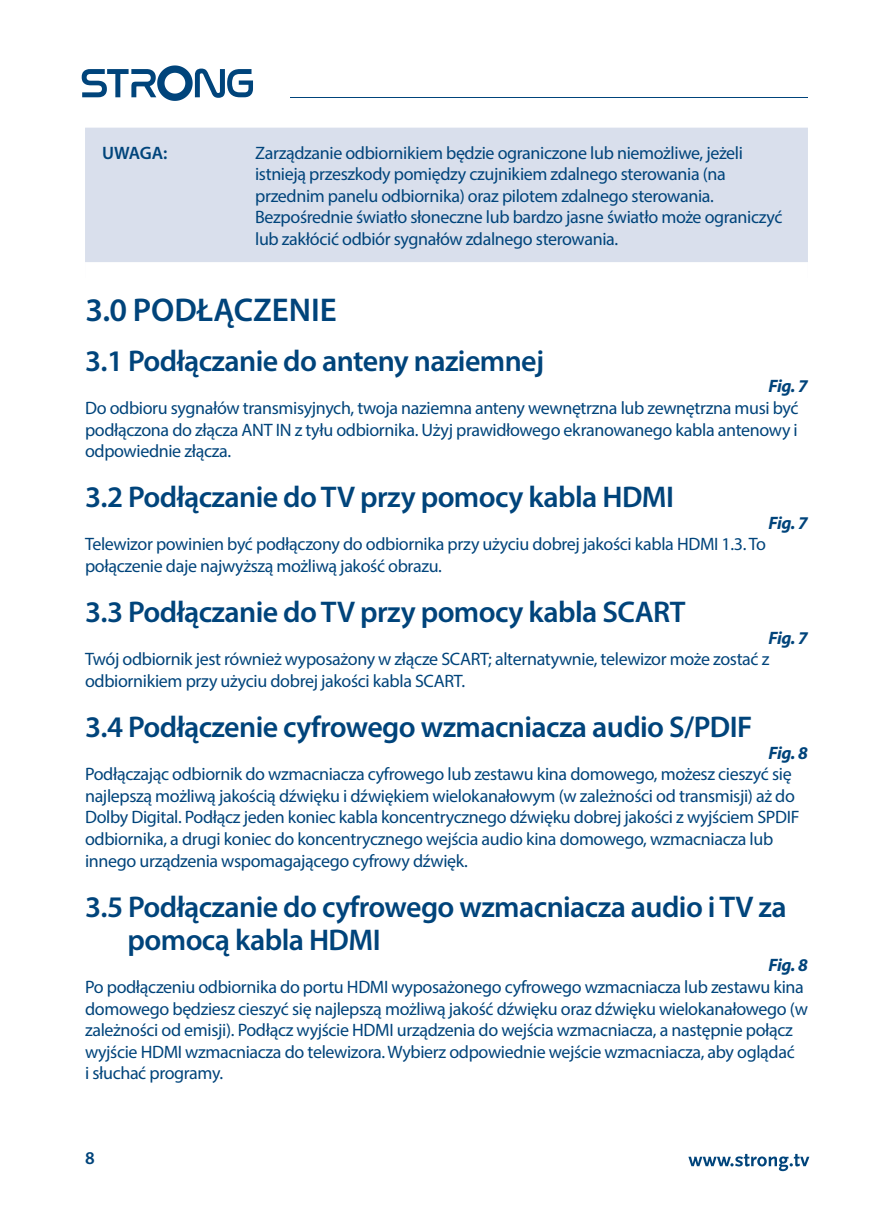
<style>
.page{position:relative;width:893px;height:1217px;background:#fff}
.page>*{position:absolute;margin:0;border:0;box-sizing:border-box;transform-origin:0 0}
.t1{font:600 33px "Myriad Pro";color:#00447b}
.t2{font:600 30px/33px "Myriad Pro";letter-spacing:-.02em;color:#00447b}
.t3{font:18px/21.6px "Myriad Pro";letter-spacing:-.02em;color:#00447b}
.t4{font:italic 700 18px "Myriad Pro";letter-spacing:-.025em;color:#00447b}
.t5{font:600 18px "Myriad Pro";letter-spacing:-.01em;color:#00447b}
</style>
<div class="page">
<div style="left:85px;top:128px;width:723px;height:150px;background:#d9dfec"></div>
<div style="left:85px;top:262px;width:723px;height:105px;background:#fff"></div>
<svg style="left:688px;top:1153px;width:121px;height:17px"></svg>
<hr style="left:290px;top:97px;width:518px;height:1px;background:#00447b">
<svg style="left:82px;top:65px;width:171px;height:36px"></svg>
<p class="t5" style="left:102px;top:141px;width:67px">UWAGA:</p>
<p class="t3" style="left:255px;top:141px;width:529px">Zarządzanie odbiornikiem będzie ograniczone lub niemożliwe, jeżeli istnieją przeszkody pomiędzy czujnikiem zdalnego sterowania (na przednim panelu odbiornika) oraz pilotem zdalnego sterowania.<br>Bezpośrednie światło słoneczne lub bardzo jasne światło może ograniczyć lub zakłócić odbiór sygnałów zdalnego sterowania.</p>
<h1 class="t1" style="left:85px;top:288px;width:253px">3.0 PODŁĄCZENIE</h1>
<h2 class="t2" style="left:85px;top:343px;width:461px">3.1 Podłączanie do anteny naziemnej</h2>
<p class="t4" style="left:768px;top:374px;width:41px">Fig. 7</p>
<p class="t3" style="left:85px;top:397px;width:715px;text-align:justify">Do odbioru sygnałów transmisyjnych, twoja naziemna anteny wewnętrzna lub zewnętrzna musi być podłączona do złącza ANT IN z tyłu odbiornika. Użyj prawidłowego ekranowanego kabla antenowy i odpowiednie złącza.</p>
<h2 class="t2" style="left:85px;top:480px;width:590px">3.2 Podłączanie do TV przy pomocy kabla HDMI</h2>
<p class="t4" style="left:768px;top:511px;width:41px">Fig. 7</p>
<p class="t3" style="left:85px;top:533px;width:682px">Telewizor powinien być podłączony do odbiornika przy użyciu dobrej jakości kabla HDMI 1.3. To połączenie daje najwyższą możliwą jakość obrazu.</p>
<h2 class="t2" style="left:85px;top:594px;width:602px">3.3 Podłączanie do TV przy pomocy kabla SCART</h2>
<p class="t4" style="left:768px;top:625px;width:41px">Fig. 7</p>
<p class="t3" style="left:85px;top:648px;width:686px">Twój odbiornik jest również wyposażony w złącze SCART; alternatywnie, telewizor może zostać z odbiornikiem przy użyciu dobrej jakości kabla SCART.</p>
<h2 class="t2" style="left:85px;top:709px;width:669px">3.4 Podłączenie cyfrowego wzmacniacza audio S/PDIF</h2>
<p class="t4" style="left:768px;top:740px;width:41px">Fig. 8</p>
<p class="t3" style="left:85px;top:763px;width:716px">Podłączając odbiornik do wzmacniacza cyfrowego lub zestawu kina domowego, możesz cieszyć się najlepszą możliwą jakością dźwięku i dźwiękiem wielokanałowym (w zależności od transmisji) aż do Dolby Digital. Podłącz jeden koniec kabla koncentrycznego dźwięku dobrej jakości z wyjściem SPDIF odbiornika, a drugi koniec do koncentrycznego wejścia audio kina domowego, wzmacniacza lub innego urządzenia wspomagającego cyfrowy dźwięk.</p>
<h2 class="t2" style="left:128px;top:889px;width:661px;text-indent:-43px">3.5 Podłączanie do cyfrowego wzmacniacza audio i TV za pomocą kabla HDMI</h2>
<p class="t4" style="left:768px;top:953px;width:41px">Fig. 8</p>
<p class="t3" style="left:85px;top:975px;width:724px">Po podłączeniu odbiornika do portu HDMI wyposażonego cyfrowego wzmacniacza lub zestawu kina domowego będziesz cieszyć się najlepszą możliwą jakość dźwięku oraz dźwięku wielokanałowego (w zależności od emisji). Podłącz wyjście HDMI urządzenia do wejścia wzmacniacza, a następnie połącz wyjście HDMI wzmacniacza do telewizora. Wybierz odpowiednie wejście wzmacniacza, aby oglądać<br>i słuchać programy.</p>
<p class="t5" style="left:85px;top:1146px;width:11px">8</p>
</div>
